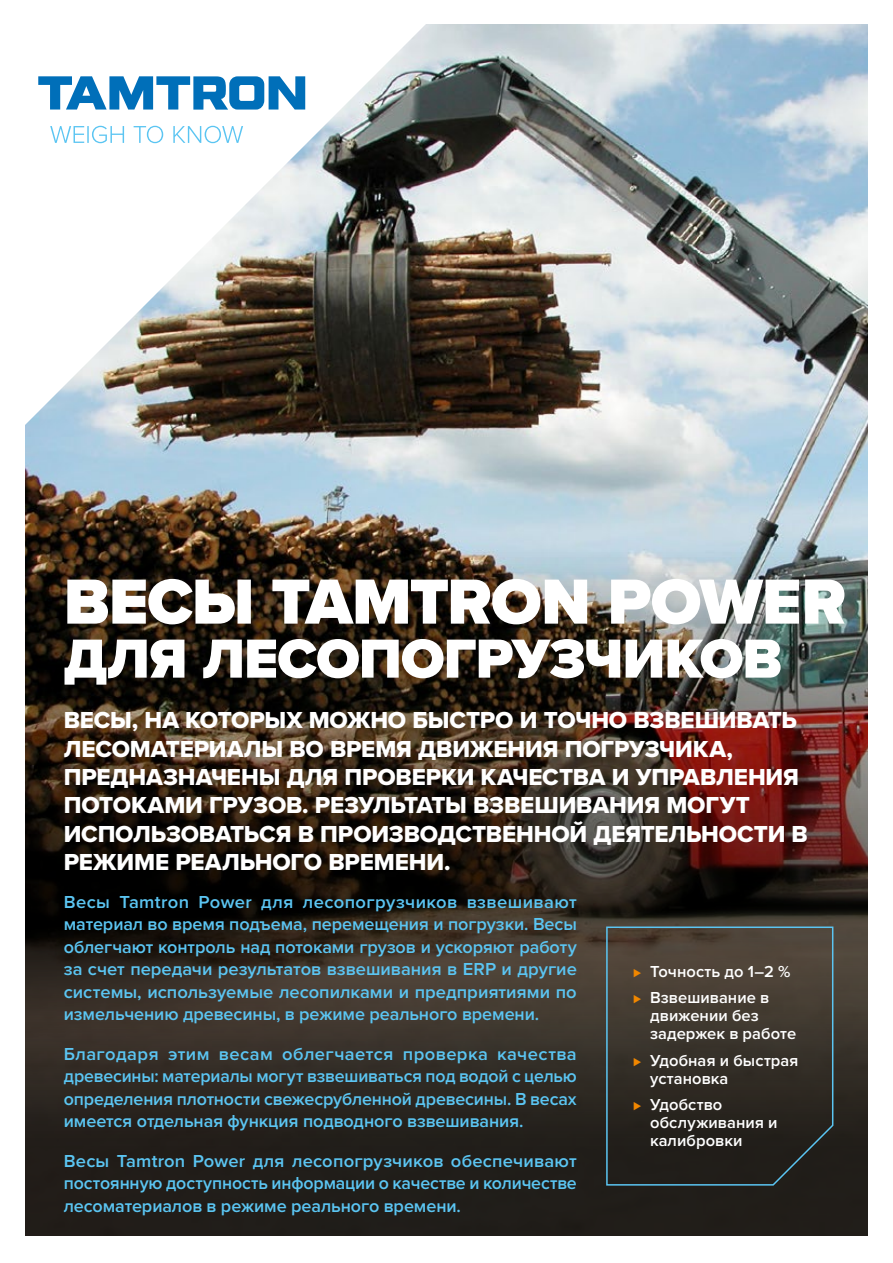
<style>
.page{position:relative;width:893px;height:1263px;background:#fff}
.page>*{position:absolute;margin:0;border:0;box-sizing:border-box;transform-origin:0 0}
.t1{font:900 66px "Proxima Nova";letter-spacing:-.015em;color:#fff}
.t2{font:900 57px "Proxima Nova";letter-spacing:-.015em;color:#fff}
.t3{font:24px/28.5px "Proxima Nova Extrabld";letter-spacing:-.005em;color:#fff}
.t4{font:600 18px/22.5px "Proxima Nova";letter-spacing:-.005em;color:#5bc5f2;text-align:justify}
.t5{font:600 16.5px/18px "Proxima Nova";letter-spacing:.005em;color:#fff}
.s1{font-weight:900;font-size:13.5px;color:#f18700}
</style>
<div class="page">
<img style="left:26px;top:24px;width:841px;height:495px">
<img style="left:26px;top:519px;width:841px;height:717px">
<img style="left:25px;top:24px;width:425px;height:425px">
<svg style="left:605px;top:926px;width:229px;height:260px"></svg>
<svg style="left:38px;top:76px;width:267px;height:34px"></svg>
<svg style="left:50px;top:126px;width:193px;height:17px"></svg>
<h1 class="t1" style="left:64px;top:552px;width:784px">ВЕСЫ TAMTRON POWER</h1>
<h2 class="t2" style="left:64px;top:616px;width:720px">ДЛЯ ЛЕСОПОГРУЗЧИКОВ</h2>
<p class="t3" style="left:64px;top:705px;width:746px">ВЕСЫ, НА КОТОРЫХ МОЖНО БЫСТРО И ТОЧНО ВЗВЕШИВАТЬ ЛЕСОМАТЕРИАЛЫ ВО ВРЕМЯ ДВИЖЕНИЯ ПОГРУЗЧИКА, ПРЕДНАЗНАЧЕНЫ ДЛЯ ПРОВЕРКИ КАЧЕСТВА И УПРАВЛЕНИЯ ПОТОКАМИ ГРУЗОВ. РЕЗУЛЬТАТЫ ВЗВЕШИВАНИЯ МОГУТ ИСПОЛЬЗОВАТЬСЯ В ПРОИЗВОДСТВЕННОЙ ДЕЯТЕЛЬНОСТИ В РЕЖИМЕ РЕАЛЬНОГО ВРЕМЕНИ.</p>
<p class="t4" style="left:64px;top:890px;width:515px">Весы Tamtron Power для лесопогрузчиков взвешивают материал во время подъема, перемещения и погрузки. Весы облегчают контроль над потоками грузов и ускоряют работу за счет передачи результатов взвешивания в ERP и другие системы, используемые лесопилками и предприятиями по измельчению древесины, в режиме реального времени.</p>
<p class="t4" style="left:64px;top:1042px;width:514px">Благодаря этим весам облегчается проверка качества древесины: материалы могут взвешиваться под водой с целью определения плотности свежесрубленной древесины. В весах имеется отдельная функция подводного взвешивания.</p>
<p class="t4" style="left:64px;top:1149px;width:515px">Весы Tamtron Power для лесопогрузчиков обеспечивают постоянную доступность информации о качестве и количестве лесоматериалов в режиме реального времени.</p>
<p class="t5" style="left:633px;top:957px;width:159px;line-height:26.5px"><span class="s1">⊲</span> Точность до 1–2 % <span class="s1">⊲</span> Взвешивание в</p>
<p class="t5" style="left:650px;top:1006px;width:148px">движении без задержек в работе</p>
<p class="t5" style="left:650px;top:1051px;width:150px;text-indent:-17px"><span class="s1">⊲</span> Удобная и быстрая установка</p>
<p class="t5" style="left:650px;top:1095px;width:129px;text-indent:-17px"><span class="s1">⊲</span> Удобство обслуживания и калибровки</p>
</div>
